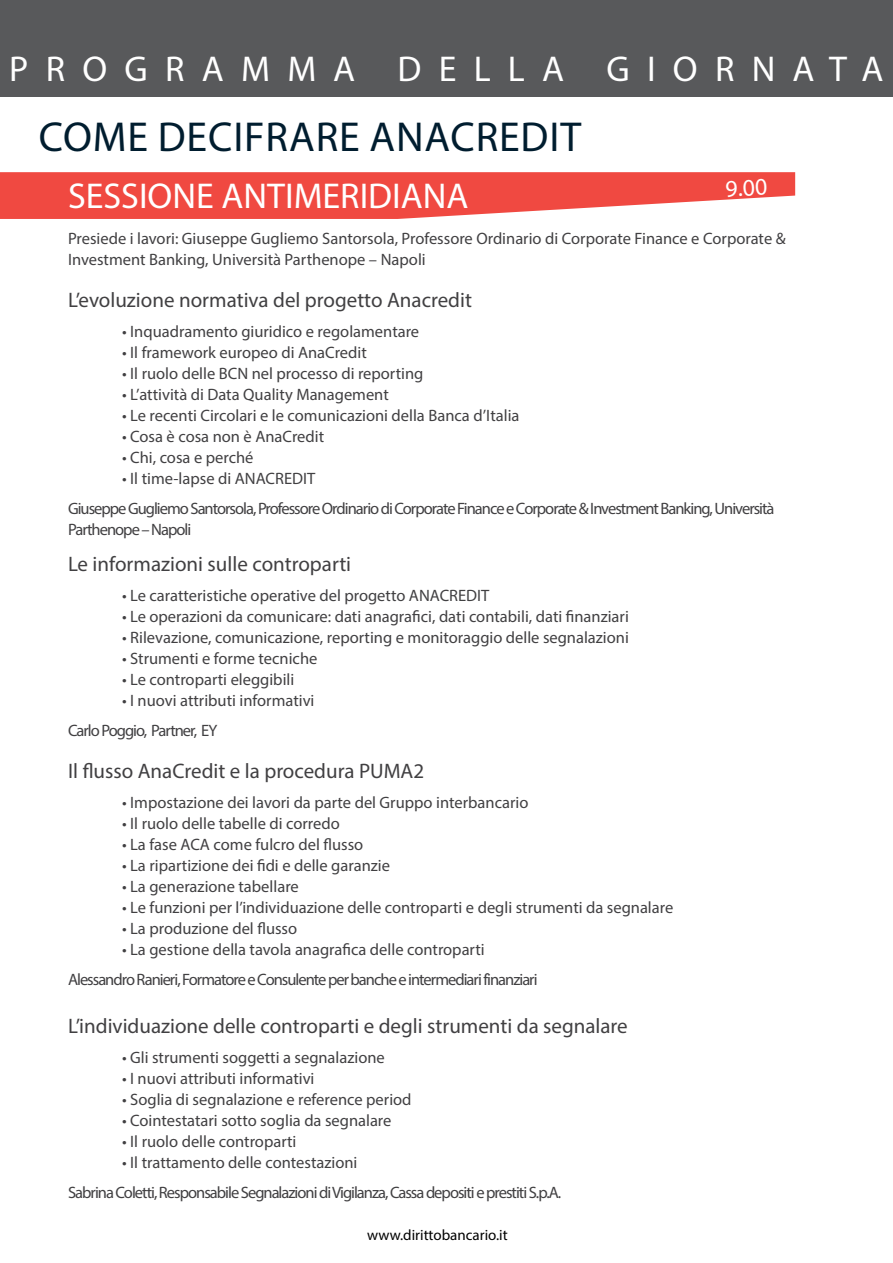
<style>
.page{position:relative;width:893px;height:1263px;background:#fff}
.page>*{position:absolute;margin:0;border:0;box-sizing:border-box;transform-origin:0 0}
.t1{font:42px "Myriad Pro";letter-spacing:.02em;color:#001d2f}
.t2{font:36px "Myriad Pro";letter-spacing:.48em;color:#fff}
.t3{font:36px "Myriad Pro";color:#fff}
.t4{font:24px "Myriad Pro";color:#fff}
.t5{font:21px "Myriad Pro";color:#414042}
.t6{font:16.5px/21px "Myriad Pro";color:#414042}
.t7{font:16.5px/30px "Myriad Pro";letter-spacing:-.06em;color:#414042}
.t8{font:15px "Myriad Pro";color:#000}
</style>
<div class="page">
<svg style="left:0;top:172px;width:795px;height:47px;background:#f16059"></svg>
<div style="left:0;top:0;width:893px;height:97px;background:#58595b"></div>
<h2 class="t2" style="left:9px;top:47px;width:876px">P ROGRAMMA DELLA GIORNATA</h2>
<h1 class="t1" style="left:39px;top:111px;width:544px">COME DECIFRARE ANACREDIT</h1>
<h3 class="t4" style="left:725px;top:174px;width:43px;rotate:-3deg">9.00</h3>
<h2 class="t3" style="left:68px;top:174px;width:402px">SESSIONE ANTIMERIDIANA</h2>
<p class="t6" style="left:68px;top:228px;width:719px">Presiede i lavori: Giuseppe Gugliemo Santorsola, Professore Ordinario di Corporate Finance e Corporate &amp;<br>Investment Banking, Università Parthenope – Napoli</p>
<p class="t5" style="left:68px;top:287px;width:405px">L’evoluzione normativa del progetto Anacredit</p>
<p class="t6" style="left:122px;top:321px;width:299px">• Inquadramento giuridico e regolamentare</p>
<p class="t6" style="left:122px;top:342px;width:246px">• Il framework europeo di AnaCredit</p>
<p class="t6" style="left:122px;top:363px;width:303px">• Il ruolo delle BCN nel processo di reporting</p>
<p class="t6" style="left:122px;top:384px;width:268px">• L’attività di Data Quality Management</p>
<p class="t6" style="left:122px;top:405px;width:399px">• Le recenti Circolari e le comunicazioni della Banca d’Italia</p>
<p class="t6" style="left:122px;top:426px;width:204px">• Cosa è cosa non è AnaCredit</p>
<p class="t6" style="left:122px;top:447px;width:133px">• Chi, cosa e perché</p>
<p class="t7" style="left:68px;top:463px;width:708px;text-indent:54px">• Il time-lapse di ANACREDIT<br>Giuseppe Gugliemo Santorsola, Professore Ordinario di Corporate Finance e Corporate &amp; Investment Banking, Università</p>
<p class="t7" style="left:68px;top:514px;width:125px">Parthenope – Napoli</p>
<p class="t5" style="left:68px;top:551px;width:285px">Le informazioni sulle controparti</p>
<p class="t6" style="left:122px;top:585px;width:369px">• Le caratteristiche operative del progetto ANACREDIT</p>
<p class="t6" style="left:122px;top:606px;width:508px">• Le operazioni da comunicare: dati anagrafici, dati contabili, dati finanziari</p>
<p class="t6" style="left:122px;top:627px;width:508px">• Rilevazione, comunicazione, reporting e monitoraggio delle segnalazioni</p>
<p class="t6" style="left:122px;top:648px;width:197px">• Strumenti e forme tecniche</p>
<p class="t6" style="left:122px;top:669px;width:174px">• Le controparti eleggibili</p>
<p class="t6" style="left:68px;top:685px;width:248px;line-height:30px;text-indent:54px">• I nuovi attributi informativi<br>Carlo Poggio, Partner, EY</p>
<p class="t5" style="left:68px;top:758px;width:358px">Il flusso AnaCredit e la procedura PU MA2</p>
<p class="t6" style="left:122px;top:792px;width:408px">• Impostazione dei lavori da parte del Gruppo interbancario</p>
<p class="t6" style="left:122px;top:813px;width:219px">• Il ruolo delle tabelle di corredo</p>
<p class="t6" style="left:122px;top:834px;width:243px">• La fase ACA come fulcro del flusso</p>
<p class="t6" style="left:122px;top:855px;width:269px">• La ripartizione dei fidi e delle garanzie</p>
<p class="t6" style="left:122px;top:876px;width:178px">• La generazione tabellare</p>
<p class="t6" style="left:122px;top:897px;width:553px">• Le funzioni per l’individuazione delle controparti e degli strumenti da segnalare</p>
<p class="t6" style="left:122px;top:918px;width:177px">• La produzione del flusso</p>
<p class="t7" style="left:68px;top:934px;width:471px;text-align:center">• La gestione della tavola anagrafica delle controparti<br>Alessandro Ranieri, Formatore e Consulente per banche e intermediari finanziari</p>
<p class="t5" style="left:68px;top:1013px;width:561px">L’individuazione delle controparti e degli strumenti da segnalare</p>
<p class="t6" style="left:122px;top:1047px;width:264px">• Gli strumenti soggetti a segnalazione</p>
<p class="t6" style="left:122px;top:1068px;width:194px">• I nuovi attributi informativi</p>
<p class="t6" style="left:122px;top:1089px;width:291px">• Soglia di segnalazione e reference period</p>
<p class="t6" style="left:122px;top:1110px;width:271px">• Cointestatari sotto soglia da segnalare</p>
<p class="t6" style="left:122px;top:1131px;width:176px">• Il ruolo delle controparti</p>
<p class="t7" style="left:68px;top:1147px;width:495px;text-indent:54px">• Il trattamento delle contestazioni<br>Sabrina Coletti, Responsabile Segnalazioni di Vigilanza, Cassa depositi e prestiti S.p.A.</p>
<p class="t8" style="left:367px;top:1226px;width:142px">www.dirittobancario.it</p>
</div>
